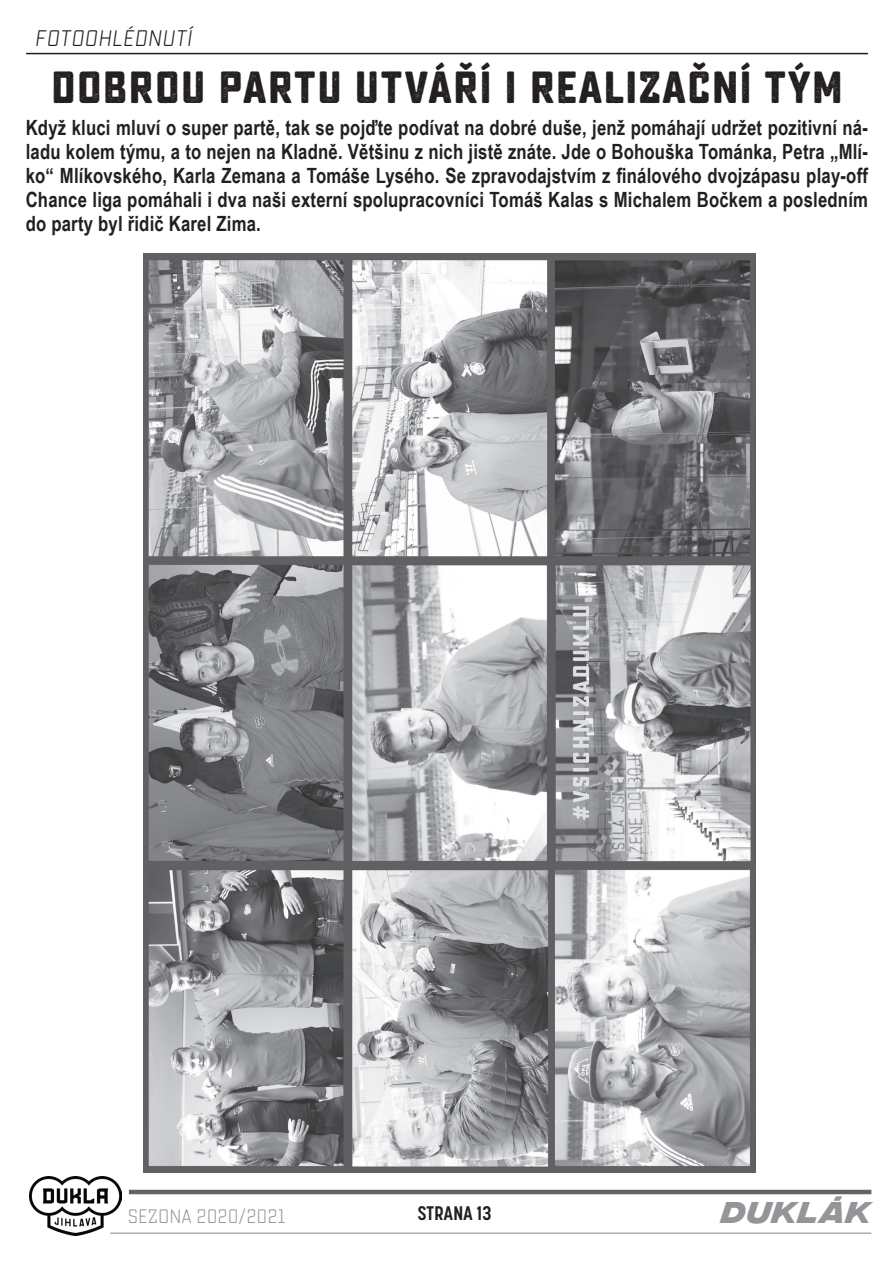
<style>
.page{position:relative;width:893px;height:1263px;background:#fff}
.page>*{position:absolute;margin:0;border:0;box-sizing:border-box;transform-origin:0 0}
.t1{font:45px "Sucrose Bold One";letter-spacing:.02em;color:#231f20}
.t2{font:30px "integral cf bold oblique";letter-spacing:.05em;color:#939598}
.t3{font:22.5px "Sucrose Slant";letter-spacing:.02em;color:#231f20}
.t4{font:700 21px/24px "Arial Narrow";letter-spacing:.01em;color:#231f20;text-align:justify}
.t5{font:19.5px "Sucrose One";color:#939598}
.t6{font:700 19.5px "Korolev Condensed";letter-spacing:.02em;color:#231f20}
</style>
<div class="page">
<hr style="left:26px;top:53px;width:842px;height:1px;background:#231f20">
<hr style="left:129px;top:1190px;width:742px;height:4px;background:#636366">
<hr style="left:110px;top:1232px;width:761px;height:2px;background:#aeafb3">
<img style="left:30px;top:1176px;width:92px;height:59px">
<img style="left:144px;top:253px;width:611px;height:920px">
<p class="t3" style="left:35px;top:26px;width:159px">FOTOOHLÉDNUTÍ</p>
<p class="t1" style="left:51px;top:61px;width:793px">DOBROU PARTU UTVÁŘÍ I REALIZAČNÍ TÝM</p>
<p class="t4" style="left:26px;top:115px;width:844px">Když kluci mluví o super partě, tak se pojďte podívat na dobré duše, jenž pomáhají udržet pozitivní ná&shy;ladu kolem týmu, a to nejen na Kladně. Většinu z nich jistě znáte. Jde o Bohouška Tománka, Petra „Mlí&shy;ko“ Mlíkovského, Karla Zemana a Tomáše Lysého. Se zpravodajstvím z finálového dvojzápasu play-off Chance liga pomáhali i dva naši externí spolupracovníci Tomáš Kalas s Michalem Bočkem a posledním do party byl řidič Karel Zima.</p>
<p class="t5" style="left:128px;top:1206px;width:160px">SEZONA 2020/2021</p>
<p class="t6" style="left:418px;top:1202px;width:75px">STRANA 13</p>
<p class="t2" style="left:722px;top:1195px;width:151px">DUKLÁK</p>
</div>
